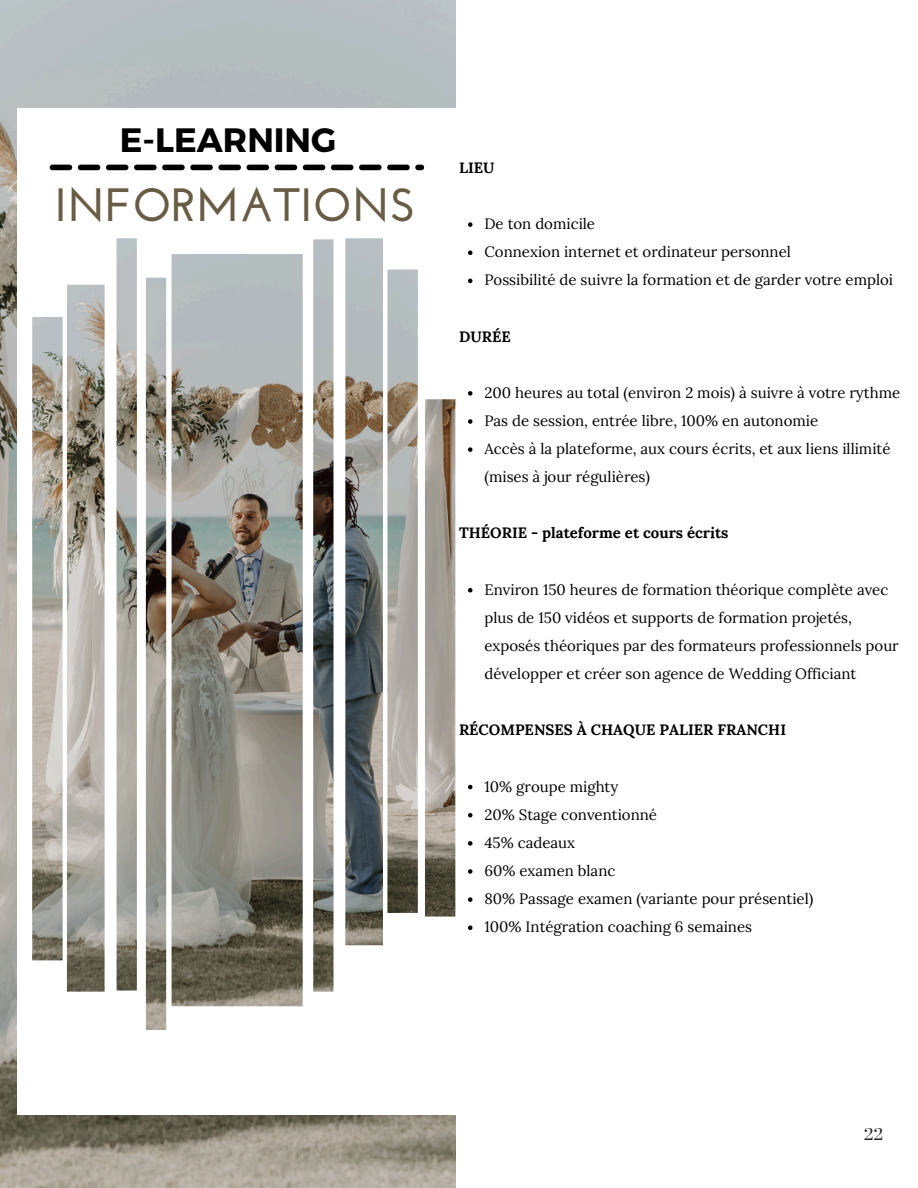
<style>
.page{position:relative;width:918px;height:1188px;background:#fff}
.page>*{position:absolute;margin:0;border:0;box-sizing:border-box;transform-origin:0 0}
.t1{font:700 46.65px "Josefin Sans";color:#685c45}
.t2{font:700 33.75px "Montserrat";color:#000}
.t3{font:18px "Bodoni FLF";color:#222}
.t4{font:15px/28.2px "Lora";color:#000}
.t5{font:700 15px "Lora";color:#000}
</style>
<div class="page">
<img style="left:0;top:0;width:456px;height:1188px">
<div style="left:18px;top:108px;width:459px;height:1006px;background:#fff"></div>
<img style="left:32px;top:238px;width:423px;height:791px">
<svg style="left:50px;top:165px;width:374px;height:5px"></svg>
<svg style="left:468px;top:222px;width:4px;height:5px"></svg>
<svg style="left:468px;top:250px;width:4px;height:5px"></svg>
<svg style="left:468px;top:279px;width:4px;height:4px"></svg>
<svg style="left:468px;top:391px;width:4px;height:5px"></svg>
<svg style="left:468px;top:419px;width:4px;height:5px"></svg>
<svg style="left:468px;top:447px;width:4px;height:5px"></svg>
<svg style="left:468px;top:588px;width:4px;height:4px"></svg>
<svg style="left:468px;top:785px;width:4px;height:4px"></svg>
<svg style="left:468px;top:813px;width:4px;height:4px"></svg>
<svg style="left:468px;top:841px;width:4px;height:5px"></svg>
<svg style="left:468px;top:869px;width:4px;height:5px"></svg>
<svg style="left:468px;top:897px;width:4px;height:5px"></svg>
<svg style="left:468px;top:925px;width:4px;height:5px"></svg>
<p class="t2" style="left:120px;top:118px;width:218px">E-LEARNING</p>
<p class="t1" style="left:54px;top:186px;width:363px">INFORMATIONS</p>
<p class="t5" style="left:459px;top:158px;width:37px">LIEU</p>
<p class="t4" style="left:484px;top:210px;width:410px">De ton domicile<br>Connexion internet et ordinateur personnel<br>Possibilité de suivre la formation et de garder votre emploi</p>
<p class="t5" style="left:459px;top:327px;width:53px">DURÉE</p>
<p class="t4" style="left:484px;top:378px;width:417px">200 heures au total (environ 2 mois) à suivre à votre rythme Pas de session, entrée libre, 100% en autonomie<br>Accès à la plateforme, aux cours écrits, et aux liens illimité (mises à jour régulières)</p>
<p class="t5" style="left:459px;top:523px;width:271px">THÉORIE - plateforme et cours écrits</p>
<p class="t4" style="left:484px;top:575px;width:416px">Environ 150 heures de formation théorique complète avec plus de 150 vidéos et supports de formation projetés, exposés théoriques par des formateurs professionnels pour développer et créer son agence de Wedding Officiant</p>
<p class="t5" style="left:459px;top:720px;width:329px">RÉCOMPENSES À CHAQUE PALIER FRANCHI</p>
<p class="t4" style="left:484px;top:772px;width:330px">10% groupe mighty<br>20% Stage conventionné<br>45% cadeaux<br>60% examen blanc<br>80% Passage examen (variante pour présentiel)<br>100% Intégration coaching 6 semaines</p>
<h2 class="t3" style="left:864px;top:1124px;width:21px">22</h2>
</div>
